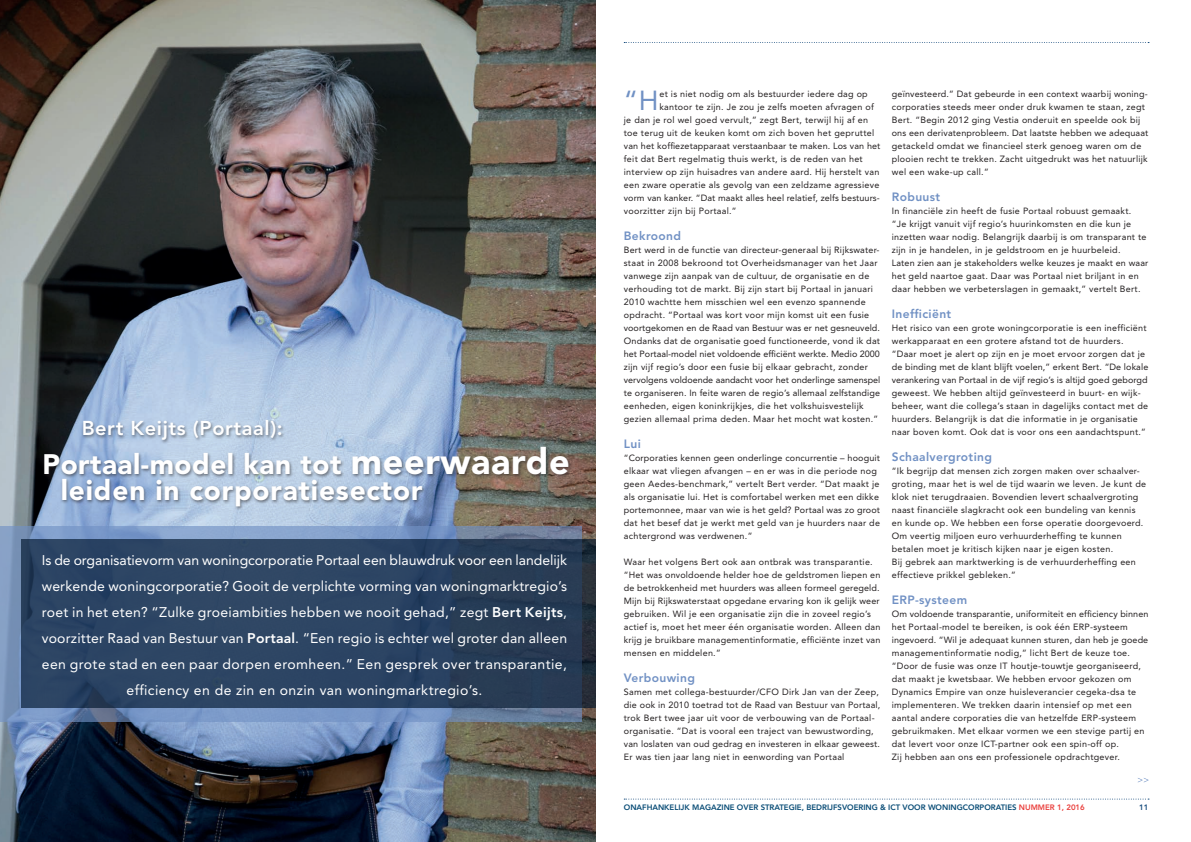
<style>
.page{position:relative;width:1191px;height:842px;background:#fff}
.page>*{position:absolute;margin:0;border:0;box-sizing:border-box;transform-origin:0 0}
.t1{font:900 28px "Avenir";letter-spacing:.03em;color:#fff}
.t2{font:27.4px "Avenir";color:#7191c4}
.t3{font:800 20px "Avenir";letter-spacing:.03em;color:#fff}
.t4{font:14px "Avenir";letter-spacing:.015em;color:#fff}
.t5{font:800 12px "Avenir";letter-spacing:.03em;color:#7191c4}
.t6{font:9px/13px "Avenir";letter-spacing:.03em;color:#231f20}
.t7{font:9px "Avenir";letter-spacing:.01em;color:#231f20}
.t8{font:9px/13px "Avenir";color:#231f20}
.t9{font:9px "Avenir";letter-spacing:.005em;color:#231f20}
.t10{font:800 7.8px "Avenir";color:#074b75}
.t11{font:800 7.8px "Avenir";color:#144a7c}
.s1{font-size:36px}
.s2{font-weight:800}
.s3{color:#ea3f3c}
</style>
<div class="page">
<svg style="left:624px;top:799px;width:525px;height:1px"></svg>
<svg style="left:624px;top:42px;width:525px;height:1px"></svg>
<svg style="left:1137px;top:778px;width:11px;height:4px"></svg>
<img style="left:0;top:0;width:595px;height:842px">
<div style="left:43px;top:419px;width:530px;height:92px;background:#231f20;opacity:.55"></div>
<svg style="left:0;top:526px;width:582px;height:195px;background:#7893bc"></svg>
<svg style="left:21px;top:539px;width:574px;height:169px;background:#2a415e"></svg>
<p class="t3" style="left:82px;top:417px;width:203px">Bert Keijts (Portaal):</p>
<p class="t1" style="left:43px;top:448px;width:529px">Portaal-model kan tot <span class="s1">meerwaarde</span></p>
<p class="t1" style="left:61px;top:474px;width:363px">leiden in corporatiesector</p>
<p class="t4" style="left:42px;top:552px;width:527px">Is de organisatievorm van woningcorporatie Portaal een blauwdruk voor een landelijk</p>
<p class="t4" style="left:42px;top:578px;width:527px">werkende woningcorporatie? Gooit de verplichte vorming van woningmarktregio’s</p>
<p class="t4" style="left:42px;top:604px;width:527px">roet in het eten? “Zulke groeiambities hebben we nooit gehad,” zegt <span class="s2">Bert Keijts</span>,</p>
<p class="t4" style="left:42px;top:630px;width:527px">voorzitter Raad van Bestuur van <span class="s2">Portaal</span>. “Een regio is echter wel groter dan alleen</p>
<p class="t4" style="left:42px;top:656px;width:527px">een grote stad en een paar dorpen eromheen.” Een gesprek over transparantie,</p>
<p class="t4" style="left:127px;top:682px;width:357px">efficiency en de zin en onzin van woningmarktregio’s.</p>
<p class="t2" style="left:624px;top:85px;width:36px">“H</p>
<p class="t6" style="left:659px;top:88px;width:210px">et is niet nodig om als bestuurder iedere dag op</p>
<p class="t6" style="left:659px;top:101px;width:216px">kantoor te zijn. Je zou je zelfs moeten afvragen of</p>
<p class="t6" style="left:624px;top:114px;width:246px">je dan je rol wel goed vervult,” zegt Bert, terwijl hij af en</p>
<p class="t6" style="left:624px;top:127px;width:252px">toe terug uit de keuken komt om zich boven het gepruttel</p>
<p class="t6" style="left:624px;top:140px;width:258px">van het koffiezetapparaat verstaanbaar te maken. Los van het</p>
<p class="t6" style="left:624px;top:153px;width:257px">feit dat Bert regelmatig thuis werkt, is de reden van het interview op zijn huisadres van andere aard. Hij herstelt van een zware operatie als gevolg van een zeldzame agressieve vorm van kanker. “Dat maakt alles heel relatief, zelfs bestuurs-</p>
<p class="t6" style="left:624px;top:205px;width:114px">voorzitter zijn bij Portaal.”</p>
<p class="t5" style="left:624px;top:229px;width:59px">Bekroond</p>
<p class="t6" style="left:624px;top:244px;width:257px">Bert werd in de functie van directeur-generaal bij Rijkswater-</p>
<p class="t6" style="left:624px;top:257px;width:258px">staat in 2008 bekroond tot Overheidsmanager van het Jaar vanwege zijn aanpak van de cultuur, de organisatie en de verhouding tot de markt. Bij zijn start bij Portaal in januari 2010 wachtte hem misschien wel een evenzo spannende opdracht. “Portaal was kort voor mijn komst uit een fusie voortgekomen en de Raad van Bestuur was er net gesneuveld.</p>
<p class="t6" style="left:624px;top:335px;width:258px">Ondanks dat de organisatie goed functioneerde, vond ik dat</p>
<p class="t8" style="left:624px;top:348px;width:258px">het Portaal-model niet voldoende efficiënt werkte. Medio 2000</p>
<p class="t8" style="left:624px;top:361px;width:258px">zijn vijf regio’s door een fusie bij elkaar gebracht, zonder vervolgens voldoende aandacht voor het onderlinge samenspel</p>
<p class="t6" style="left:624px;top:387px;width:258px">te organiseren. In feite waren de regio’s allemaal zelfstandige</p>
<p class="t6" style="left:624px;top:400px;width:256px">eenheden, eigen koninkrijkjes, die het volkshuisvestelijk gezien allemaal prima deden. Maar het mocht wat kosten.”</p>
<p class="t5" style="left:624px;top:437px;width:18px">Lui</p>
<p class="t6" style="left:624px;top:452px;width:258px">“Corporaties kennen geen onderlinge concurrentie – hooguit</p>
<p class="t6" style="left:624px;top:465px;width:257px">elkaar wat vliegen afvangen – en er was in die periode nog geen Aedes-benchmark,” vertelt Bert verder. “Dat maakt je</p>
<p class="t6" style="left:624px;top:491px;width:257px">als organisatie lui. Het is comfortabel werken met een dikke</p>
<p class="t6" style="left:624px;top:504px;width:258px">portemonnee, maar van wie is het geld? Portaal was zo groot</p>
<p class="t6" style="left:624px;top:517px;width:258px">dat het besef dat je werkt met geld van je huurders naar de achtergrond was verdwenen.”</p>
<p class="t6" style="left:624px;top:556px;width:258px">Waar het volgens Bert ook aan ontbrak was transparantie. “Het was onvoldoende helder hoe de geldstromen liepen en</p>
<p class="t6" style="left:624px;top:582px;width:257px">de betrokkenheid met huurders was alleen formeel geregeld.</p>
<p class="t6" style="left:624px;top:595px;width:257px">Mijn bij Rijkswaterstaat opgedane ervaring kon ik gelijk weer</p>
<p class="t6" style="left:624px;top:608px;width:258px">gebruiken. Wil je een organisatie zijn die in zoveel regio’s actief is, moet het meer één organisatie worden. Alleen dan</p>
<p class="t6" style="left:624px;top:634px;width:258px">krijg je bruikbare managementinformatie, efficiënte inzet van</p>
<p class="t6" style="left:624px;top:647px;width:98px">mensen en middelen.”</p>
<p class="t5" style="left:624px;top:671px;width:73px">Verbouwing</p>
<p class="t6" style="left:624px;top:686px;width:258px">Samen met collega-bestuurder/CFO Dirk Jan van der Zeep, die ook in 2010 toetrad tot de Raad van Bestuur van Portaal,</p>
<p class="t6" style="left:624px;top:712px;width:252px">trok Bert twee jaar uit voor de verbouwing van de Portaal-</p>
<p class="t6" style="left:624px;top:725px;width:258px">organisatie. “Dat is vooral een traject van bewustwording, van loslaten van oud gedrag en investeren in elkaar geweest.</p>
<p class="t6" style="left:624px;top:751px;width:222px">Er was tien jaar lang niet in eenwording van Portaal</p>
<p class="t6" style="left:891px;top:88px;width:257px">geïnvesteerd.” Dat gebeurde in een context waarbij woning-</p>
<p class="t6" style="left:891px;top:101px;width:258px">corporaties steeds meer onder druk kwamen te staan, zegt<br>Bert. “Begin 2012 ging Vestia onderuit en speelde ook bij ons een derivatenprobleem. Dat laatste hebben we adequaat</p>
<p class="t6" style="left:891px;top:140px;width:257px">getackeld omdat we financieel sterk genoeg waren om de plooien recht te trekken. Zacht uitgedrukt was het natuurlijk</p>
<p class="t6" style="left:891px;top:166px;width:98px">wel een wake-up call.”</p>
<p class="t5" style="left:891px;top:190px;width:50px">Robuust</p>
<p class="t6" style="left:891px;top:205px;width:256px">In financiële zin heeft de fusie Portaal robuust gemaakt. “Je krijgt vanuit vijf regio’s huurinkomsten en die kun je inzetten waar nodig. Belangrijk daarbij is om transparant te zijn in je handelen, in je geldstroom en je huurbeleid.</p>
<p class="t6" style="left:891px;top:257px;width:258px">Laten zien aan je stakeholders welke keuzes je maakt en waar</p>
<p class="t6" style="left:891px;top:270px;width:250px">het geld naartoe gaat. Daar was Portaal niet briljant in en daar hebben we verbeterslagen in gemaakt,” vertelt Bert.</p>
<p class="t5" style="left:891px;top:307px;width:61px">Inefficiënt</p>
<p class="t6" style="left:891px;top:322px;width:256px">Het risico van een grote woningcorporatie is een inefficiënt werkapparaat en een grotere afstand tot de huurders. “Daar moet je alert op zijn en je moet ervoor zorgen dat je</p>
<p class="t7" style="left:891px;top:362px;width:258px">de binding met de klant blijft voelen,” erkent Bert. “De lokale</p>
<p class="t9" style="left:891px;top:375px;width:257px">verankering van Portaal in de vijf regio’s is altijd goed geborgd</p>
<p class="t6" style="left:891px;top:387px;width:258px">geweest. We hebben altijd geïnvesteerd in buurt- en wijk&shy;beheer, want die collega’s staan in dagelijks contact met de huurders. Belangrijk is dat die informatie in je organisatie naar boven komt. Ook dat is voor ons een aandachtspunt.”</p>
<p class="t5" style="left:891px;top:450px;width:102px">Schaalvergroting</p>
<p class="t6" style="left:891px;top:465px;width:256px">“Ik begrijp dat mensen zich zorgen maken over schaalver&shy;groting, maar het is wel de tijd waarin we leven. Je kunt de klok niet terugdraaien. Bovendien levert schaalvergroting naast financiële slagkracht ook een bundeling van kennis en kunde op. We hebben een forse operatie doorgevoerd.</p>
<p class="t6" style="left:891px;top:530px;width:231px">Om veertig miljoen euro verhuurderheffing te kunnen betalen moet je kritisch kijken naar je eigen kosten.</p>
<p class="t6" style="left:891px;top:556px;width:246px">Bij gebrek aan marktwerking is de verhuurderheffing een effectieve prikkel gebleken.”</p>
<p class="t5" style="left:891px;top:593px;width:77px">ERP-systeem</p>
<p class="t7" style="left:891px;top:609px;width:258px">Om voldoende transparantie, uniformiteit en efficiency binnen</p>
<p class="t6" style="left:891px;top:621px;width:237px">het Portaal-model te bereiken, is ook één ERP-systeem</p>
<p class="t7" style="left:891px;top:635px;width:258px">ingevoerd. “Wil je adequaat kunnen sturen, dan heb je goede</p>
<p class="t6" style="left:891px;top:647px;width:254px">managementinformatie nodig,” licht Bert de keuze toe. “Door de fusie was onze IT houtje-touwtje georganiseerd, dat maakt je kwetsbaar. We hebben ervoor gekozen om Dynamics Empire van onze huisleverancier cegeka-dsa te implementeren. We trekken daarin intensief op met een aantal andere corporaties die van hetzelfde ERP-systeem gebruikmaken. Met elkaar vormen we een stevige partij en dat levert voor onze ICT-partner ook een spin-off op.</p>
<p class="t6" style="left:891px;top:751px;width:229px">Zij hebben aan ons een professionele opdrachtgever.</p>
<p class="t10" style="left:624px;top:802px;width:462px">ONAFHANKELIJK MAGAZINE OVER STRATEGIE, BEDRIJFSVOERING &amp; ICT VOOR WONINGCORPORATIES <span class="s3">NUMMER 1, 2016</span></p>
<p class="t11" style="left:1139px;top:802px;width:11px">11</p>
</div>
